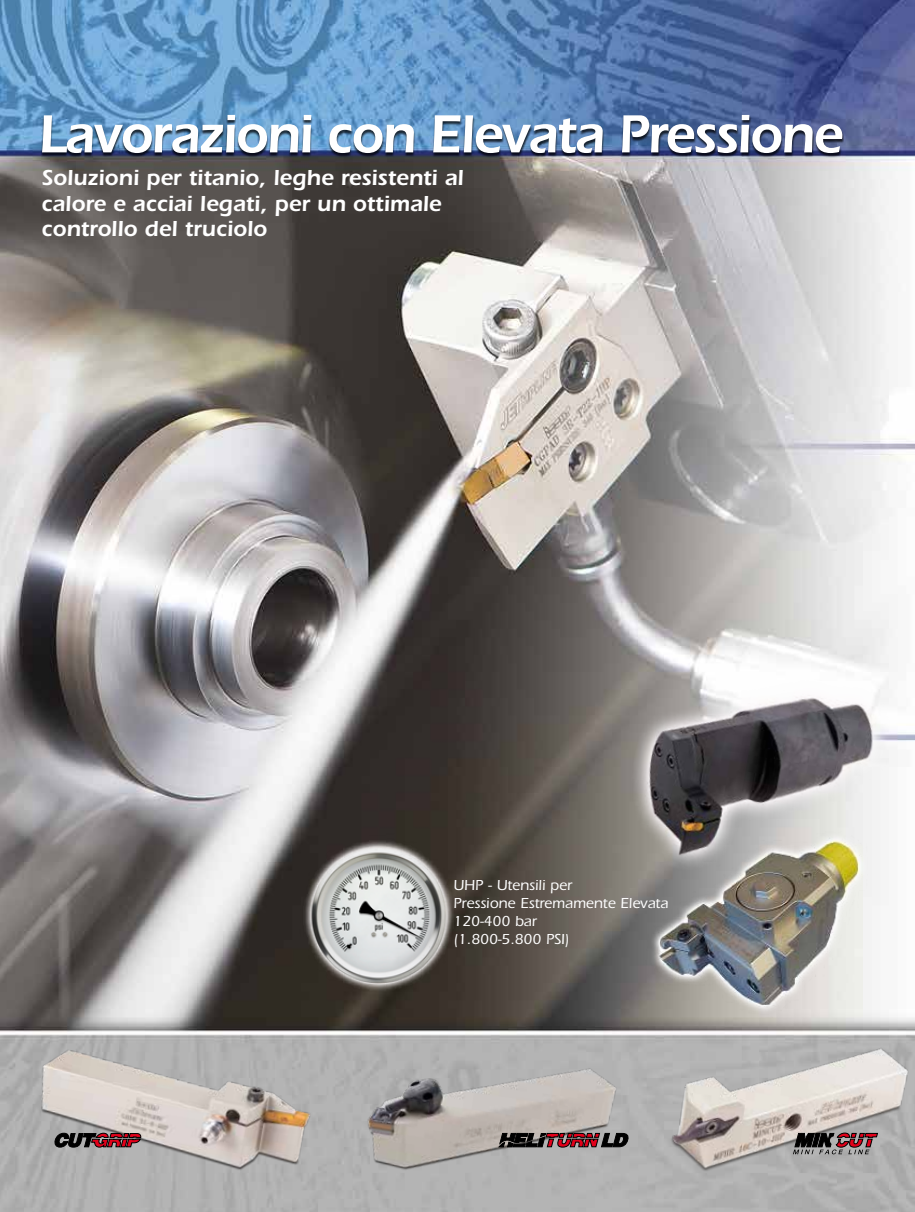
<style>
.page{position:relative;width:915px;height:1212px;background:#fff}
.page>*{position:absolute;margin:0;border:0;box-sizing:border-box;transform-origin:0 0}
.t1{font:600 55.5px "ITC Eras Std";letter-spacing:-.03em;color:#fff;scale:.95 1}
.t2{font:600 22.5px/25.5px "ITC Eras Std";color:#fff}
.t3{font:500 15px/18px "ITC Eras Std";color:#fff}
</style>
<div class="page">
<img style="left:0;top:0;width:914px;height:1212px">
<div style="left:40px;top:115px;width:803px;height:43px;background:#000;opacity:.75"></div>
<img style="left:4px;top:1013px;width:336px;height:196px">
<img style="left:291px;top:834px;width:201px;height:161px">
<img style="left:354px;top:1027px;width:278px;height:182px">
<img style="left:556px;top:632px;width:358px;height:281px">
<img style="left:663px;top:1010px;width:251px;height:199px">
<svg style="left:792px;top:1132px;width:85px;height:22px;background:#6f5b5d"></svg>
<svg style="left:54px;top:1133px;width:87px;height:14px"></svg>
<svg style="left:498px;top:1133px;width:130px;height:14px;background:#533336"></svg>
<img style="left:627px;top:814px;width:263px;height:222px">
<h1 class="t1" style="left:38px;top:102px;width:847px">Lavorazioni con Elevata Pressione</h1>
<p class="t2" style="left:41px;top:165px;width:423px">Soluzioni per titanio, leghe resistenti al calore e acciai legati, per un ottimale controllo del truciolo</p>
<p class="t3" style="left:453px;top:876px;width:216px">UHP - Utensili per<br>Pressione Estremamente Elevata<br>120-400 bar<br>(1.800-5.800 PSI)</p>
</div>
